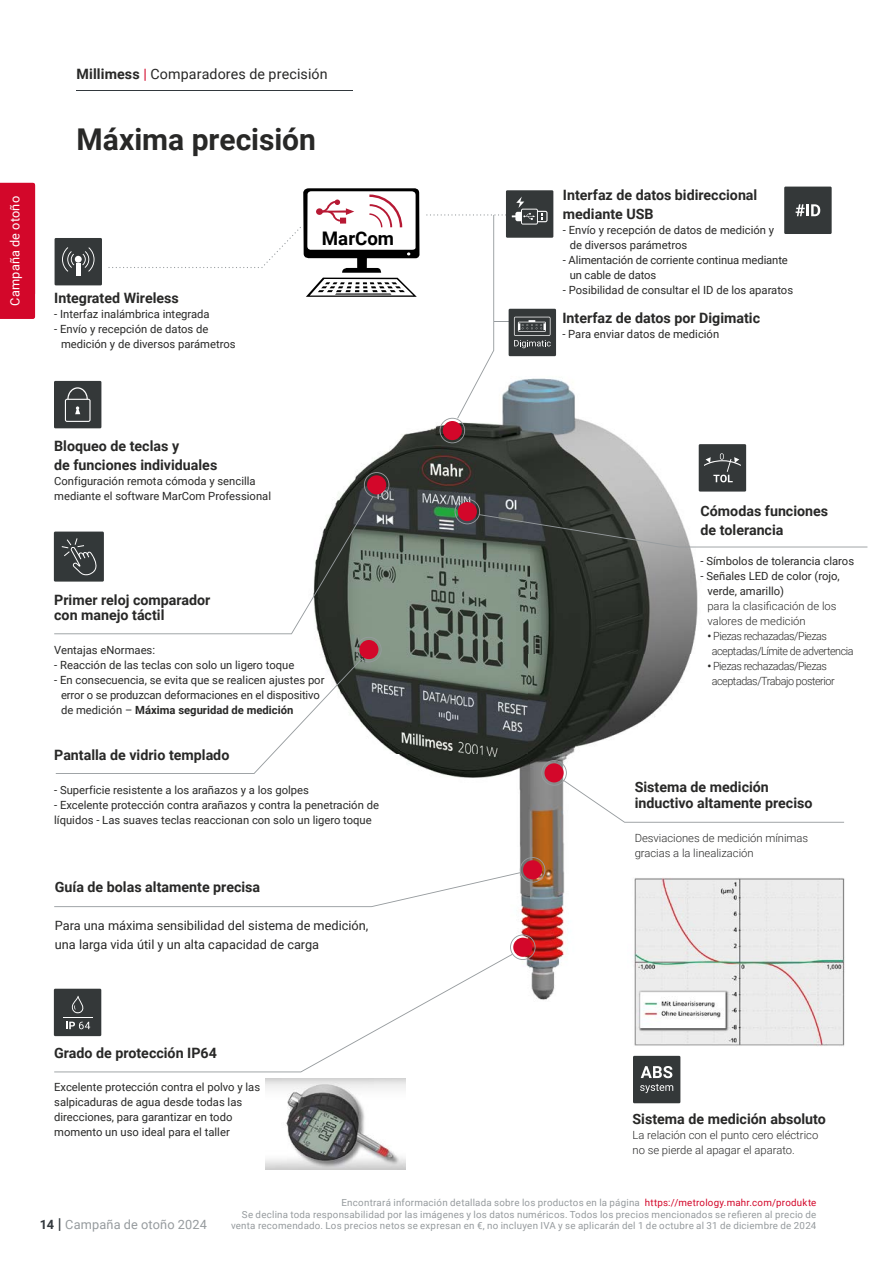
<style>
.page{position:relative;width:893px;height:1263px;background:#fff}
.page>*{position:absolute;margin:0;border:0;box-sizing:border-box;transform-origin:0 0}
.t1{font:700 30px "Roboto";letter-spacing:-.005em;color:#282827}
.t2{font:700 18.75px "Roboto";color:#000}
.t3{font:700 14.25px/18.8px "Roboto";color:#282827}
.t4{font:14.25px "Roboto";letter-spacing:.01em;color:#282827}
.t5{font:12.75px/18.8px "Roboto";color:#282827}
.t6{font:12.75px "Roboto";letter-spacing:.015em;color:#969b9e}
.t7{font:12.75px "Roboto";letter-spacing:.015em;color:#fff}
.t8{font:11.25px/15px "Roboto";color:#282827}
.t9{font:300 11.25px/15px "Roboto";color:#282827}
.t10{font:300 11.25px/15px "Roboto";letter-spacing:-.04em;color:#282827;scale:.96 1}
.t11{font:9.75px/11.7px "Roboto";letter-spacing:.025em;color:#969b9e;text-align:right}
.s1{font-weight:700}
.s2{color:#d3072a}
.s3{font-weight:700;color:#32383d}
.s4{font-weight:700;font-size:15px;color:#32383d}
</style>
<div class="page">
<div style="left:0;top:183px;width:35px;height:136px;background:#d3072a"></div>
<img style="left:234px;top:354px;width:492px;height:646px">
<svg style="left:54px;top:954px;width:459px;height:118px"></svg>
<svg style="left:510px;top:934px;width:26px;height:26px"></svg>
<div style="left:513px;top:938px;width:19px;height:19px;background:#d3072a;border-radius:50%"></div>
<svg style="left:54px;top:857px;width:491px;height:50px"></svg>
<div style="left:523px;top:860px;width:19px;height:19px;background:#d3072a;border-radius:50%"></div>
<svg style="left:455px;top:499px;width:412px;height:48px"></svg>
<div style="left:458px;top:502px;width:19px;height:19px;background:#d3072a;border-radius:50%"></div>
<img style="left:266px;top:1078px;width:140px;height:91px">
<svg style="left:108px;top:188px;width:311px;height:109px"></svg>
<svg style="left:54px;top:472px;width:335px;height:302px"></svg>
<div style="left:54px;top:989px;width:47px;height:47px;background:#343839"></div>
<svg style="left:63px;top:996px;width:29px;height:33px"></svg>
<div style="left:55px;top:238px;width:47px;height:47px;background:#343839"></div>
<div style="left:76px;top:264px;width:5px;height:12px;background:#fff"></div>
<svg style="left:62px;top:247px;width:33px;height:25px"></svg>
<div style="left:54px;top:381px;width:47px;height:47px;background:#343839"></div>
<svg style="left:65px;top:387px;width:26px;height:35px"></svg>
<div style="left:506px;top:190px;width:47px;height:48px;background:#343839"></div>
<div style="left:509px;top:309px;width:47px;height:47px;background:#343839"></div>
<svg style="left:426px;top:197px;width:125px;height:246px"></svg>
<div style="left:784px;top:187px;width:48px;height:47px;background:#343839"></div>
<svg style="left:796px;top:204px;width:24px;height:12px"></svg>
<div style="left:699px;top:444px;width:47px;height:48px;background:#343839"></div>
<svg style="left:704px;top:453px;width:37px;height:29px"></svg>
<img style="left:628px;top:877px;width:217px;height:170px">
<div style="left:633px;top:1056px;width:47px;height:47px;background:#343839"></div>
<svg style="left:641px;top:1066px;width:31px;height:12px"></svg>
<svg style="left:640px;top:1084px;width:33px;height:9px"></svg>
<svg style="left:541px;top:760px;width:303px;height:63px"></svg>
<div style="left:544px;top:763px;width:20px;height:19px;background:#d3072a;border-radius:50%"></div>
<hr style="left:77px;top:90px;width:276px;height:1px;background:#32383d">
<p class="t7" style="left:6px;top:306px;width:111px;rotate:-90deg">Campaña de otoño</p>
<p class="t4" style="left:77px;top:64px;width:253px"><span class="s1">Millimess</span> <span class="s2">|</span> Comparadores de precisión</p>
<h1 class="t1" style="left:77px;top:118px;width:241px">Máxima precisión</h1>
<p class="t3" style="left:54px;top:288px;width:126px">Integrated Wireless</p>
<p class="t8" style="left:54px;top:306px;width:157px">- Interfaz inalámbrica integrada</p>
<p class="t8" style="left:61px;top:321px;width:176px;text-indent:-7px">- Envío y recepción de datos de medición y de diversos parámetros</p>
<h2 class="t2" style="left:322px;top:225px;width:74px">MarCom</h2>
<p class="t3" style="left:54px;top:436px;width:165px">Bloqueo de teclas y<br>de funciones individuales</p>
<p class="t8" style="left:54px;top:473px;width:218px">Configuración remota cómoda y sencilla mediante el software MarCom Professional</p>
<p class="t3" style="left:54px;top:591px;width:158px;line-height:15.8px">Primer reloj comparador con manejo táctil</p>
<p class="t8" style="left:54px;top:642px;width:102px">Ventajas eNormaes:</p>
<p class="t8" style="left:54px;top:657px;width:242px">- Reacción de las teclas con solo un ligero toque</p>
<p class="t8" style="left:61px;top:672px;width:265px;text-indent:-7px">- En consecuencia, se evita que se realicen ajustes por error o se produzcan deformaciones en el dispositivo de medición – <span class="s1">Máxima seguridad de medición</span></p>
<p class="t3" style="left:54px;top:745px;width:177px">Pantalla de vidrio templado</p>
<p class="t8" style="left:54px;top:782px;width:256px">- Superficie resistente a los arañazos y a los golpes</p>
<p class="t8" style="left:54px;top:797px;width:326px">- Excelente protección contra arañazos y contra la penetración de líquidos - Las suaves teclas reaccionan con solo un ligero toque</p>
<p class="t3" style="left:55px;top:877px;width:207px">Guía de bolas altamente precisa</p>
<p class="t5" style="left:55px;top:915px;width:315px">Para una máxima sensibilidad del sistema de medición, una larga vida útil y un alta capacidad de carga</p>
<p class="t3" style="left:563px;top:185px;width:196px">Interfaz de datos bidireccional mediante USB</p>
<p class="t8" style="left:570px;top:222px;width:206px;text-indent:-7px">- Envío y recepción de datos de medición y de diversos parámetros</p>
<p class="t8" style="left:570px;top:252px;width:220px;text-indent:-7px">- Alimentación de corriente continua mediante un cable de datos</p>
<p class="t8" style="left:563px;top:282px;width:232px">- Posibilidad de consultar el ID de los aparatos</p>
<p class="t3" style="left:562px;top:308px;width:199px">Interfaz de datos por Digimatic</p>
<p class="t8" style="left:562px;top:326px;width:158px">- Para enviar datos de medición</p>
<p class="t3" style="left:701px;top:501px;width:129px">Cómodas funciones de tolerancia</p>
<p class="t8" style="left:701px;top:553px;width:155px">- Símbolos de tolerancia claros</p>
<p class="t8" style="left:707px;top:568px;width:134px;text-indent:-7px">- Señales LED de color (rojo, verde, amarillo)</p>
<p class="t9" style="left:707px;top:598px;width:131px">para la clasificación de los valores de medición</p>
<p class="t10" style="left:712px;top:628px;width:149px;text-indent:-4px"><span class="s1">•</span> Piezas rechazadas/Piezas aceptadas/Límite de advertencia</p>
<p class="t10" style="left:712px;top:658px;width:130px;text-indent:-4px"><span class="s1">•</span> Piezas rechazadas/Piezas aceptadas/Trabajo posterior</p>
<p class="t3" style="left:635px;top:779px;width:179px;line-height:15.8px">Sistema de medición inductivo altamente preciso</p>
<p class="t9" style="left:635px;top:830px;width:175px">Desviaciones de medición mínimas gracias a la linealización</p>
<p class="t3" style="left:54px;top:1043px;width:164px">Grado de protección IP64</p>
<p class="t8" style="left:54px;top:1079px;width:207px">Excelente protección contra el polvo y las salpicaduras de agua desde todas las direcciones, para garantizar en todo momento un uso ideal para el taller</p>
<p class="t3" style="left:632px;top:1109px;width:195px">Sistema de medición absoluto</p>
<p class="t9" style="left:632px;top:1127px;width:187px">La relación con el punto cero eléctrico no se pierde al apagar el aparato.</p>
<p class="t6" style="left:40px;top:1215px;width:169px"><span class="s3">14</span> <span class="s4">|</span> Campaña de otoño 2024</p>
<p class="t11" style="left:231px;top:1196px;width:587px">Encontrará información detallada sobre los productos en la página <span class="s2">https://metrology.mahr.com/produkte<br></span>Se declina toda responsabilidad por las imágenes y los datos numéricos. Todos los precios mencionados se refieren al precio de venta recomendado. Los precios netos se expresan en €, no incluyen IVA y se aplicarán del 1 de octubre al 31 de diciembre de 2024</p>
</div>
